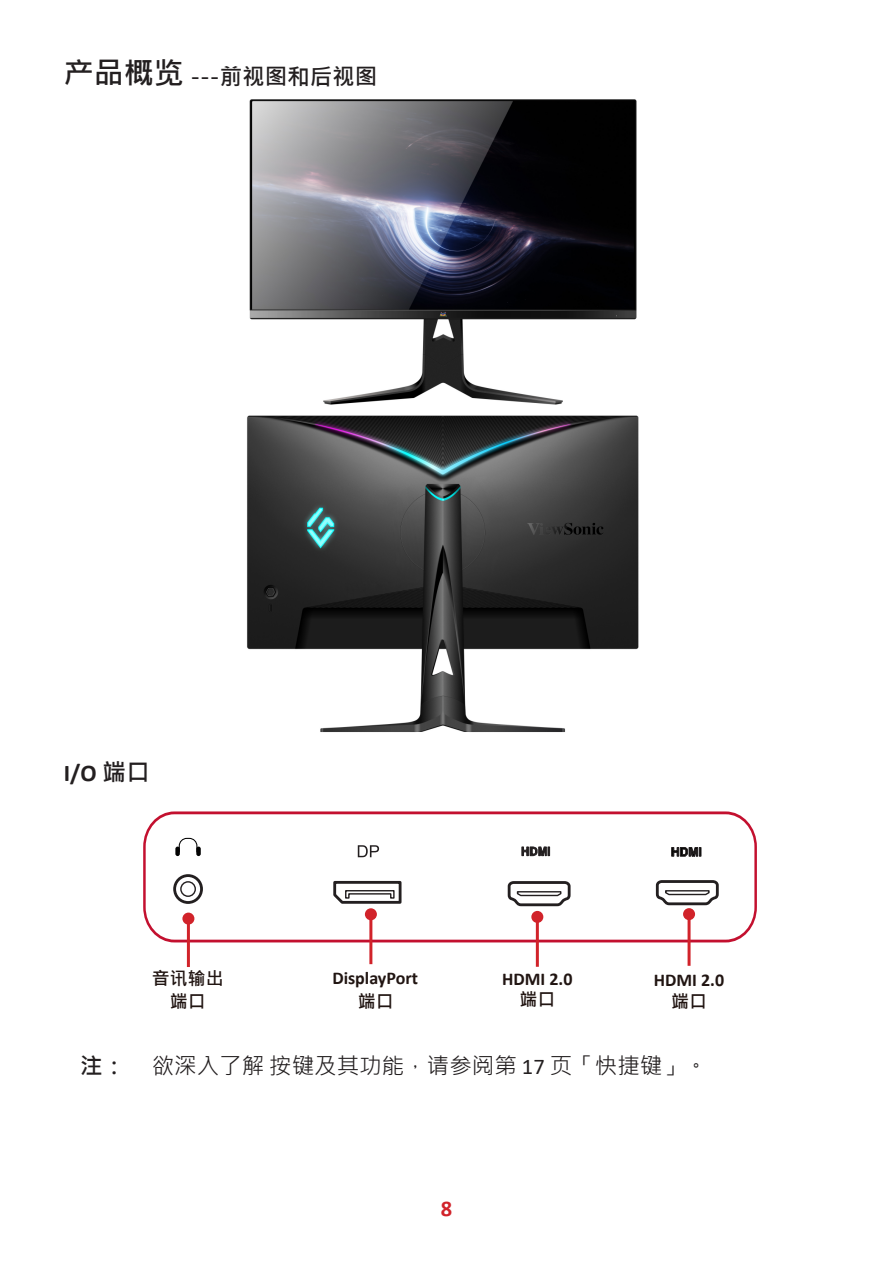
<style>
.page{position:relative;width:893px;height:1263px;background:#fff}
.page>*{position:absolute;margin:0;border:0;box-sizing:border-box;transform-origin:0 0}
.t1{font:700 24px "Calibri";color:#231f20}
.t2{font:22.5px "Microsoft Jheng Hei";color:#231f20}
.t3{font:700 22.5px "Microsoft Jheng Hei";color:#231f20}
.t4{font:700 22.5px "Calibri";color:#d1232a}
.t5{font:700 18px "Calibri";color:#211512}
.t6{font:700 18px/22.6px "Microsoft Jheng Hei";color:#211512;text-align:center}
.s1{font-size:30px}
.s2{font-family:"Microsoft Jheng Hei"}
.s3{font-weight:700}
.s4{font-family:"Calibri"}
.s5{font-style:inherit}
</style>
<div class="page">
<svg style="left:143px;top:811px;width:614px;height:131px"></svg>
<svg style="left:671px;top:843px;width:30px;height:19px"></svg>
<svg style="left:521px;top:844px;width:29px;height:12px"></svg>
<hr style="left:369px;top:914px;width:3px;height:50px;background:#d1232a">
<div style="left:365px;top:908px;width:12px;height:12px;background:#d1232a;border-radius:50%"></div>
<hr style="left:688px;top:914px;width:3px;height:52px;background:#d1232a">
<div style="left:683px;top:908px;width:12px;height:12px;background:#d1232a;border-radius:50%"></div>
<hr style="left:536px;top:917px;width:3px;height:50px;background:#d1232a">
<div style="left:531px;top:911px;width:12px;height:12px;background:#d1232a;border-radius:50%"></div>
<hr style="left:187px;top:918px;width:3px;height:49px;background:#d1232a">
<div style="left:182px;top:912px;width:12px;height:12px;background:#d1232a;border-radius:50%"></div>
<img style="left:249px;top:99px;width:388px;height:306px">
<img style="left:247px;top:415px;width:392px;height:317px">
<p class="t3" style="left:64px;top:63px;width:315px"><span class="s1">产品概览</span> ---前视图和后视图</p>
<p class="t1" style="left:64px;top:756px;width:88px">I/O <span class="s2">端口</span></p>
<p class="t6" style="left:152px;top:967px;width:73px">音讯输出端口</p>
<p class="t5" style="left:654px;top:967px;width:72px">HDMI 2.0</p>
<p class="t5" style="left:332px;top:966px;width:87px">DisplayPort</p>
<p class="t5" style="left:502px;top:966px;width:72px">HDMI 2.0</p>
<p class="t6" style="left:519px;top:988px;width:37px">端口</p>
<p class="t6" style="left:671px;top:989px;width:37px">端口</p>
<p class="t6" style="left:358px;top:990px;width:37px">端口</p>
<p class="t2" style="left:80px;top:1051px;width:629px"><span class="s3">注：</span> 欲深入了解按键及其功能，请参阅第 <span class="s4">17</span> <span class="s5">页「快</span>捷键」。</p>
<p class="t4" style="left:441px;top:1193px;width:13px">8</p>
</div>
